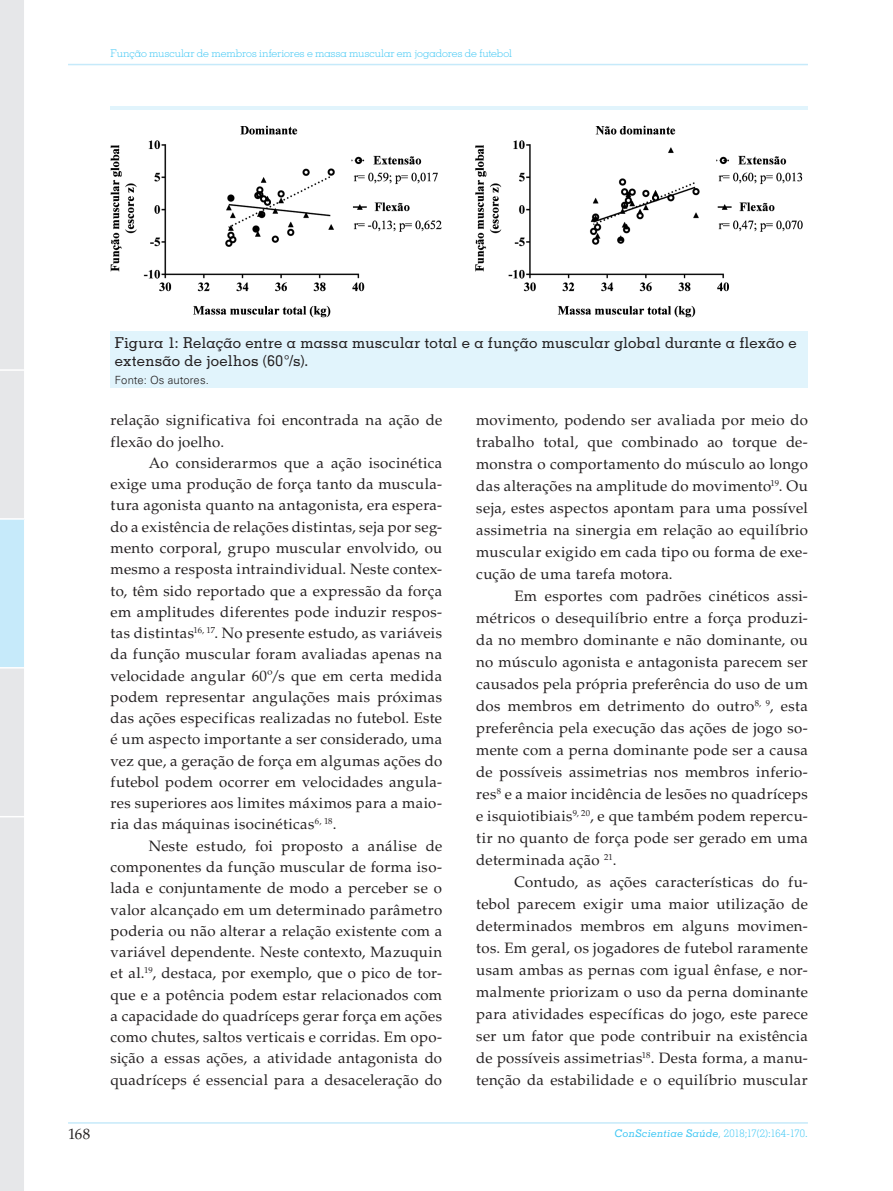
<style>
.page{position:relative;width:893px;height:1191px;background:#fff}
.page>*{position:absolute;margin:0;border:0;box-sizing:border-box;transform-origin:0 0}
.CS_Normal{font:15px/21.3px "Palatino LT Std";letter-spacing:.02em;color:#231f20;text-align:justify}
.CS_Tabela_-_titulo{font:500 15px/18px "Memphis LT Std";letter-spacing:.01em;color:#231f20}
.Cs_Tabela_-_nota{font:300 11.25px "Univers LT Std";letter-spacing:.01em;color:#231f20}
.t1{font:300 10.5px "Memphis LT Std";letter-spacing:-.005em;color:#40c7f4}
.t2{font:300 10.5px "Memphis LT Std";letter-spacing:-.025em;color:#40c7f4}
.s1{font-weight:500;font-style:italic}
</style>
<div class="page">
<hr style="left:68px;top:64px;width:740px;height:1px;background:#c6eafa">
<hr style="left:68px;top:1122px;width:740px;height:1px;background:#c6eafa">
<svg style="left:0;top:0;width:25px;height:1191px;background:#e3e8eb"></svg>
<div style="left:111px;top:106px;width:697px;height:282px;background:#e1f4fc"></div>
<div style="left:111px;top:111px;width:697px;height:219px;background:#fff"></div>
<img style="left:111px;top:125px;width:692px;height:193px">
<p class="t1" style="left:111px;top:47px;width:403px">Função muscular de membros inferiores e massa muscular em jogadores de futebol</p>
<p class="CS_Tabela_-_titulo" style="left:115px;top:334px;width:683px">Figura 1: Relação entre a massa muscular total e a função muscular global durante a flexão e extensão de joelhos (60°/s).</p>
<p class="Cs_Tabela_-_nota" style="left:115px;top:373px;width:96px">Fonte: Os autores.</p>
<p class="CS_Normal" style="left:111px;top:410px;width:333px">relação significativa foi encontrada na ação de flexão do joelho.</p>
<p class="CS_Normal" style="left:111px;top:452px;width:333px;text-indent:38px">Ao considerarmos que a ação isocinética exige uma produção de força tanto da muscula&shy;tura agonista quanto na antagonista, era espera&shy;do a existência de relações distintas, seja por seg&shy;mento corporal, grupo muscular envolvido, ou mesmo a resposta intraindividual. Neste contex&shy;to, têm sido reportado que a expressão da força em amplitudes diferentes pode induzir respos&shy;tas distintas<sup>16,</sup> <sup>17</sup>. No presente estudo, as variáveis da função muscular foram avaliadas apenas na velocidade angular 60º/s que em certa medida podem representar angulações mais próximas das ações especificas realizadas no futebol. Este é um aspecto importante a ser considerado, uma vez que, a geração de força em algumas ações do futebol podem ocorrer em velocidades angula&shy;res superiores aos limites máximos para a maio&shy;ria das máquinas isocinéticas<sup>6,</sup> <sup>18</sup>.</p>
<p class="CS_Normal" style="left:111px;top:835px;width:333px;text-indent:38px">Neste estudo, foi proposto a análise de componentes da função muscular de forma iso&shy;lada e conjuntamente de modo a perceber se o valor alcançado em um determinado parâmetro poderia ou não alterar a relação existente com a variável dependente. Neste contexto, Mazuquin et al.<sup>19</sup>, destaca, por exemplo, que o pico de tor&shy;que e a potência podem estar relacionados com a capacidade do quadríceps gerar força em ações como chutes, saltos verticais e corridas. Em opo&shy;sição a essas ações, a atividade antagonista do quadríceps é essencial para a desaceleração do</p>
<p class="CS_Normal" style="left:476px;top:409px;width:333px;line-height:21.9px">movimento, podendo ser avaliada por meio do trabalho total, que combinado ao torque de&shy;monstra o comportamento do músculo ao longo das alterações na amplitude do movimento<sup>19</sup>. Ou seja, estes aspectos apontam para uma possível assimetria na sinergia em relação ao equilíbrio muscular exigido em cada tipo ou forma de exe&shy;cução de uma tarefa motora.</p>
<p class="CS_Normal" style="left:476px;top:585px;width:333px;line-height:21.9px;text-indent:38px">Em esportes com padrões cinéticos assi&shy;métricos o desequilíbrio entre a força produzi&shy;da no membro dominante e não dominante, ou no músculo agonista e antagonista parecem ser causados pela própria preferência do uso de um dos membros em detrimento do outro<sup>8,</sup> <sup>9</sup>, esta preferência pela execução das ações de jogo so&shy;mente com a perna dominante pode ser a causa de possíveis assimetrias nos membros inferio&shy;res<sup>8</sup> e a maior incidência de lesões no quadríceps e isquiotibiais<sup>9,</sup> <sup>20</sup>, e que também podem repercu&shy;tir no quanto de força pode ser gerado em uma determinada ação <sup>21</sup>.</p>
<p class="CS_Normal" style="left:476px;top:871px;width:333px;line-height:21.9px;text-indent:38px">Contudo, as ações características do fu&shy;tebol parecem exigir uma maior utilização de determinados membros em alguns movimen&shy;tos. Em geral, os jogadores de futebol raramente usam ambas as pernas com igual ênfase, e nor&shy;malmente priorizam o uso da perna dominante para atividades específicas do jogo, este parece ser um fator que pode contribuir na existência de possíveis assimetrias<sup>18</sup>. Desta forma, a manu&shy;tenção da estabilidade e o equilíbrio muscular</p>
<p class="CS_Normal" style="left:68px;top:1123px;width:24px">168</p>
<p class="t2" style="left:615px;top:1127px;width:194px"><span class="s1">ConScientiae Saúde</span>, 2018;17(2):164-170.</p>
</div>
